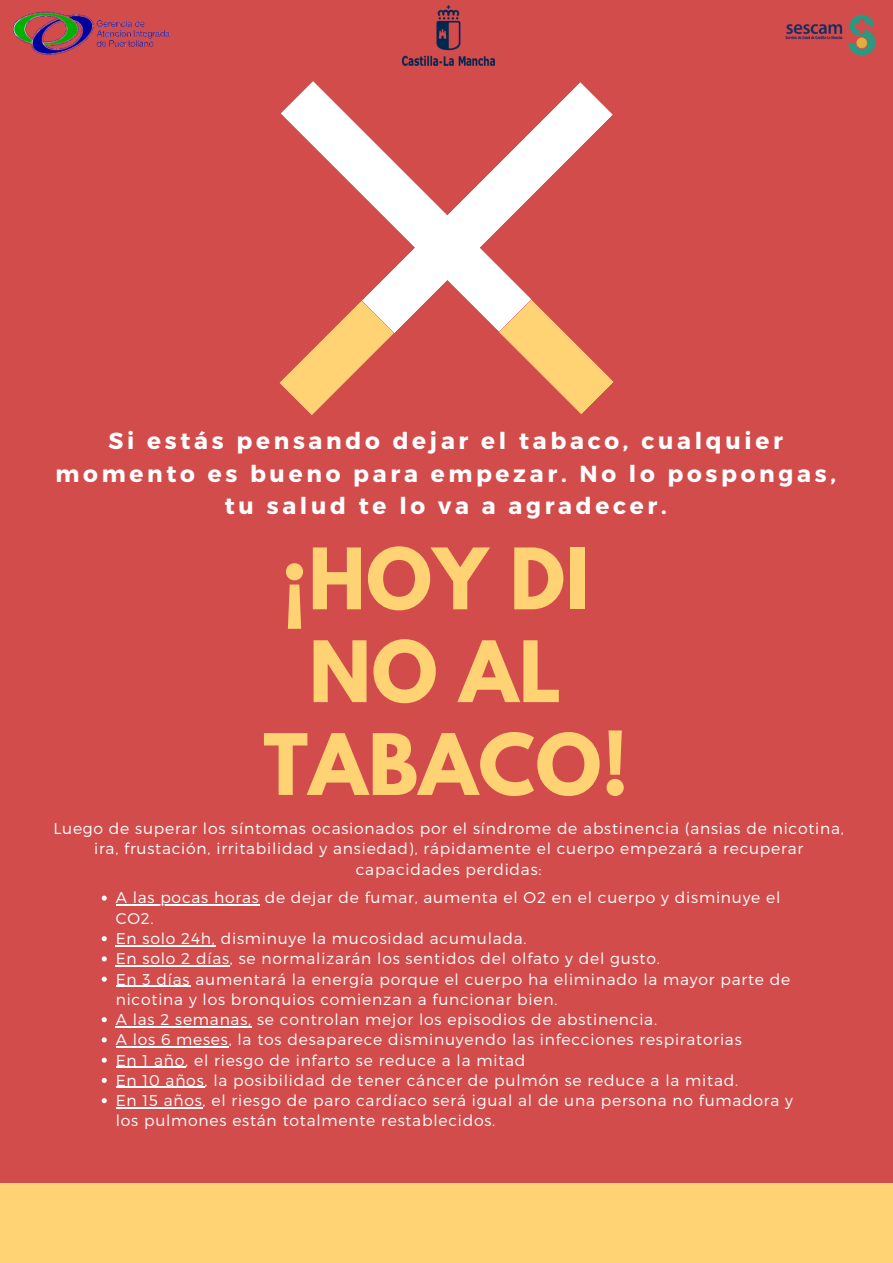
<style>
.page{position:relative;width:893px;height:1263px;background:#d34c4c}
.page>*{position:absolute;margin:0;border:0;box-sizing:border-box;transform-origin:0 0}
.t1{font:700 74.93px/92.8px "League Spartan";letter-spacing:.01em;color:#ffd374;text-align:center}
.t2{font:700 23.17px/32.1px "Montserrat";letter-spacing:.16em;color:#fff;text-align:center}
.t3{font:300 15.52px/20.2px "Montserrat";letter-spacing:.05em;color:#fff}
</style>
<div class="page">
<div style="left:0;top:1183px;width:893px;height:80px;background:#ffd374"></div>
<svg style="left:394px;top:82px;width:219px;height:251px"></svg>
<svg style="left:279px;top:332px;width:115px;height:83px"></svg>
<svg style="left:281px;top:81px;width:251px;height:251px"></svg>
<svg style="left:499px;top:299px;width:115px;height:115px"></svg>
<img style="left:12px;top:11px;width:158px;height:45px">
<img style="left:785px;top:14px;width:91px;height:42px">
<img style="left:402px;top:6px;width:93px;height:60px">
<svg style="left:102px;top:895px;width:5px;height:6px"></svg>
<hr style="left:116px;top:904px;width:144px;height:2px;background:#fff">
<svg style="left:102px;top:936px;width:5px;height:5px"></svg>
<hr style="left:116px;top:945px;width:100px;height:1px;background:#fff">
<svg style="left:102px;top:956px;width:5px;height:5px"></svg>
<hr style="left:116px;top:965px;width:114px;height:1px;background:#fff">
<svg style="left:102px;top:976px;width:5px;height:6px"></svg>
<hr style="left:116px;top:985px;width:74px;height:2px;background:#fff">
<svg style="left:102px;top:1017px;width:5px;height:5px"></svg>
<hr style="left:116px;top:1026px;width:136px;height:1px;background:#fff">
<svg style="left:102px;top:1037px;width:5px;height:5px"></svg>
<hr style="left:116px;top:1046px;width:113px;height:1px;background:#fff">
<svg style="left:102px;top:1057px;width:5px;height:6px"></svg>
<hr style="left:116px;top:1066px;width:69px;height:2px;background:#fff">
<svg style="left:102px;top:1078px;width:5px;height:5px"></svg>
<hr style="left:116px;top:1087px;width:88px;height:1px;background:#fff">
<svg style="left:102px;top:1098px;width:5px;height:5px"></svg>
<hr style="left:116px;top:1107px;width:87px;height:1px;background:#fff">
<p class="t2" style="left:56px;top:424px;width:782px">Si estás pensando dejar el tabaco, cualquier momento es bueno para empezar. No lo pospongas, tu salud te lo va a agradecer.</p>
<h2 class="t1" style="left:263px;top:542px;width:366px">¡HOY DI<br>NO AL<br>TABACO!</h2>
<h1 class="t3" style="left:53px;top:818px;width:792px;text-align:center">Luego de superar los síntomas ocasionados por el síndrome de abstinencia (ansias de nicotina, ira, frustación, irritabilidad y ansiedad), rápidamente el cuerpo empezará a recuperar capacidades perdidas:</h1>
<p class="t3" style="left:116px;top:887px;width:666px">A las pocas horas de dejar de fumar, aumenta el O2 en el cuerpo y disminuye el<br>CO2.</p>
<p class="t3" style="left:116px;top:927px;width:412px">En solo 24h, disminuye la mucosidad acumulada.</p>
<p class="t3" style="left:116px;top:948px;width:545px">En solo 2 días, se normalizarán los sentidos del olfato y del gusto.</p>
<p class="t3" style="left:116px;top:968px;width:676px">En 3 días aumentará la energía porque el cuerpo ha eliminado la mayor parte de nicotina y los bronquios comienzan a funcionar bien.</p>
<p class="t3" style="left:116px;top:1008px;width:543px">A las 2 semanas, se controlan mejor los episodios de abstinencia.</p>
<p class="t3" style="left:116px;top:1029px;width:627px">A los 6 meses, la tos desaparece disminuyendo las infecciones respiratorias</p>
<p class="t3" style="left:116px;top:1049px;width:411px">En 1 año, el riesgo de infarto se reduce a la mitad</p>
<p class="t3" style="left:116px;top:1069px;width:624px">En 10 años, la posibilidad de tener cáncer de pulmón se reduce a la mitad.</p>
<p class="t3" style="left:116px;top:1089px;width:679px">En 15 años, el riesgo de paro cardíaco será igual al de una persona no fumadora y los pulmones están totalmente restablecidos.</p>
</div>
